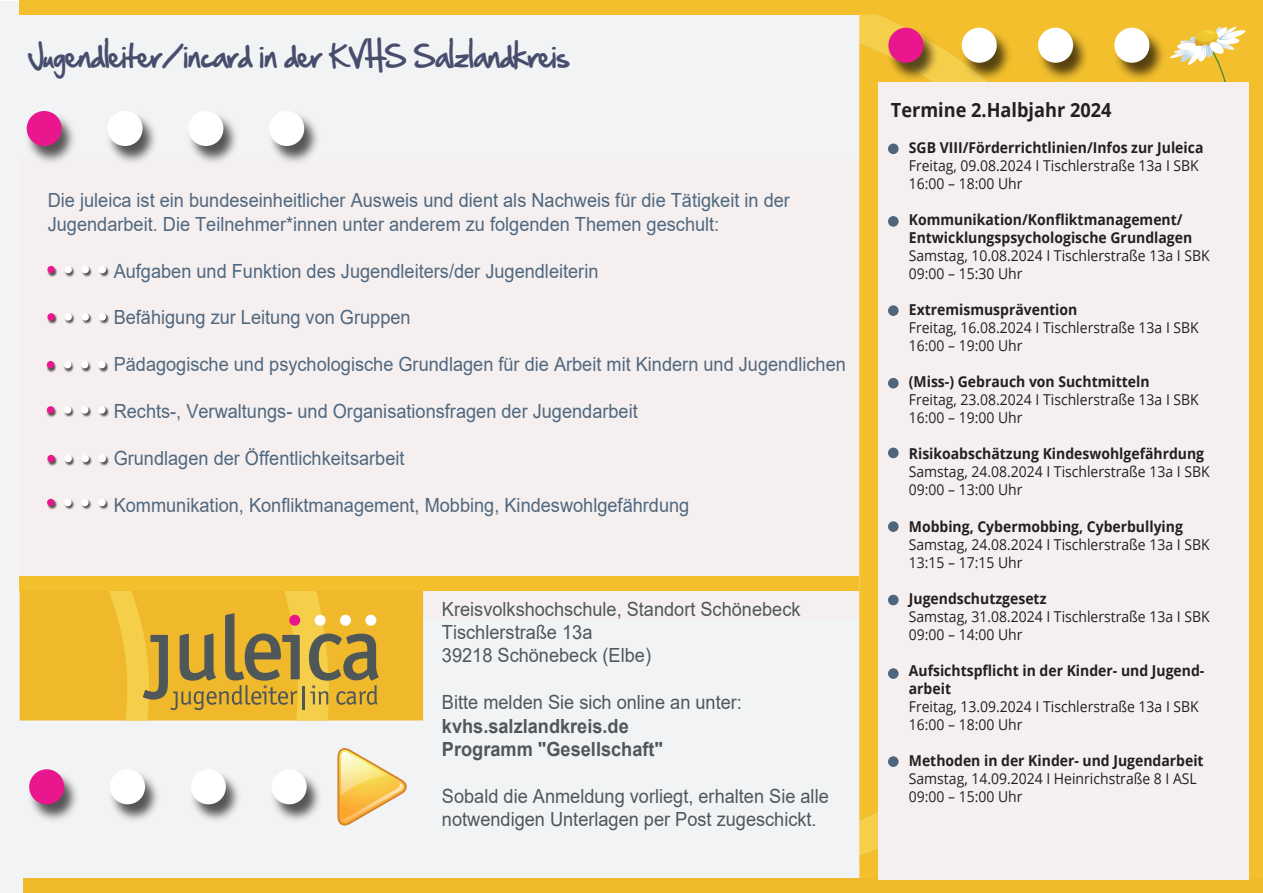
<style>
.page{position:relative;width:1263px;height:893px;background:#fff}
.page>*{position:absolute;margin:0;border:0;box-sizing:border-box;transform-origin:0 0}
.t1{font:27px "Hand Of Sean";color:#474d6c;scale:.93 1}
.t2{font:19.5px/23.4px "Arial";color:#4f677f;scale:.93 1}
.t3{font:19.5px/23.4px "Arial";color:#505759;scale:.93 1}
.t4{font:700 19.5px/23.4px "Arial";color:#505759;scale:.93 1}
.t5{font:700 19.5px "Open Sans";color:#231f20;scale:.93 1}
.t6{font:15px/18px "Open Sans";color:#231f20;scale:.93 1}
.t7{font:700 15px/18px "Open Sans";color:#231f20;scale:.93 1}
</style>
<div class="page">
<div style="left:0;top:1px;width:1263px;height:892px;background:#f2f3f4"></div>
<div style="left:20px;top:159px;width:839px;height:459px;background:#f5f0ef"></div>
<div style="left:20px;top:576px;width:839px;height:14px;background:#f3bf2d"></div>
<div style="left:20px;top:0;width:1243px;height:14px;background:#f3bf2d"></div>
<div style="left:23px;top:879px;width:1240px;height:14px;background:#f0b92c"></div>
<svg style="left:337px;top:748px;width:70px;height:77px"></svg>
<div style="left:20px;top:590px;width:403px;height:130px;background:#f0b92c"></div>
<svg style="left:108px;top:591px;width:271px;height:130px"></svg>
<img style="left:47px;top:265px;width:62px;height:12px">
<div style="left:47px;top:266px;width:8px;height:7px;background:#ea168d;border-radius:50%"></div>
<div style="left:64px;top:266px;width:8px;height:7px;background:#fff;border-radius:50%"></div>
<div style="left:82px;top:266px;width:7px;height:7px;background:#fff;border-radius:50%"></div>
<div style="left:99px;top:266px;width:7px;height:7px;background:#fff;border-radius:50%"></div>
<img style="left:47px;top:313px;width:62px;height:11px">
<div style="left:47px;top:313px;width:8px;height:8px;background:#ea168d;border-radius:50%"></div>
<div style="left:64px;top:313px;width:8px;height:8px;background:#fff;border-radius:50%"></div>
<div style="left:82px;top:313px;width:7px;height:8px;background:#fff;border-radius:50%"></div>
<div style="left:99px;top:313px;width:7px;height:8px;background:#fff;border-radius:50%"></div>
<img style="left:47px;top:454px;width:62px;height:12px">
<div style="left:47px;top:455px;width:8px;height:7px;background:#ea168d;border-radius:50%"></div>
<div style="left:64px;top:455px;width:8px;height:7px;background:#fff;border-radius:50%"></div>
<div style="left:82px;top:455px;width:7px;height:7px;background:#fff;border-radius:50%"></div>
<div style="left:99px;top:455px;width:7px;height:7px;background:#fff;border-radius:50%"></div>
<img style="left:47px;top:498px;width:62px;height:12px">
<div style="left:47px;top:499px;width:7px;height:7px;background:#ea168d;border-radius:50%"></div>
<div style="left:64px;top:499px;width:8px;height:7px;background:#fff;border-radius:50%"></div>
<div style="left:81px;top:499px;width:8px;height:7px;background:#fff;border-radius:50%"></div>
<div style="left:98px;top:499px;width:8px;height:7px;background:#fff;border-radius:50%"></div>
<img style="left:26px;top:111px;width:292px;height:51px">
<div style="left:27px;top:111px;width:35px;height:35px;background:#ea168d;border-radius:50%"></div>
<div style="left:108px;top:111px;width:35px;height:35px;background:#fff;border-radius:50%"></div>
<div style="left:188px;top:111px;width:35px;height:35px;background:#fff;border-radius:50%"></div>
<div style="left:269px;top:111px;width:35px;height:35px;background:#fff;border-radius:50%"></div>
<div style="left:859px;top:14px;width:404px;height:865px;background:#f3bf2d"></div>
<svg style="left:859px;top:14px;width:294px;height:841px;background:#f3c031"></svg>
<svg style="left:1169px;top:27px;width:77px;height:55px"></svg>
<img style="left:883px;top:25px;width:286px;height:57px">
<div style="left:888px;top:28px;width:35px;height:35px;background:#ea168d;border-radius:50%"></div>
<div style="left:962px;top:28px;width:35px;height:35px;background:#fff;border-radius:50%"></div>
<div style="left:1038px;top:28px;width:35px;height:35px;background:#fff;border-radius:50%"></div>
<div style="left:1114px;top:28px;width:35px;height:35px;background:#fff;border-radius:50%"></div>
<img style="left:29px;top:772px;width:291px;height:49px">
<div style="left:29px;top:769px;width:35px;height:35px;background:#ea168d;border-radius:50%"></div>
<div style="left:110px;top:769px;width:35px;height:35px;background:#fff;border-radius:50%"></div>
<div style="left:191px;top:769px;width:35px;height:35px;background:#fff;border-radius:50%"></div>
<div style="left:272px;top:769px;width:35px;height:35px;background:#fff;border-radius:50%"></div>
<img style="left:46px;top:406px;width:63px;height:11px">
<div style="left:47px;top:406px;width:7px;height:8px;background:#ea168d;border-radius:50%"></div>
<div style="left:64px;top:406px;width:7px;height:8px;background:#fff;border-radius:50%"></div>
<div style="left:81px;top:406px;width:7px;height:8px;background:#fff;border-radius:50%"></div>
<div style="left:98px;top:406px;width:7px;height:8px;background:#fff;border-radius:50%"></div>
<img style="left:46px;top:361px;width:63px;height:12px">
<div style="left:47px;top:361px;width:7px;height:7px;background:#ea168d;border-radius:50%"></div>
<div style="left:64px;top:361px;width:7px;height:7px;background:#fff;border-radius:50%"></div>
<div style="left:81px;top:361px;width:7px;height:7px;background:#fff;border-radius:50%"></div>
<div style="left:98px;top:361px;width:7px;height:7px;background:#fff;border-radius:50%"></div>
<div style="left:878px;top:82px;width:370px;height:797px;background:#f5f0ef"></div>
<div style="left:888px;top:144px;width:10px;height:10px;background:#4d657d;border-radius:50%"></div>
<div style="left:888px;top:216px;width:10px;height:11px;background:#4d657d;border-radius:50%"></div>
<div style="left:888px;top:305px;width:10px;height:11px;background:#4d657d;border-radius:50%"></div>
<div style="left:888px;top:378px;width:10px;height:10px;background:#4d657d;border-radius:50%"></div>
<div style="left:888px;top:448px;width:10px;height:10px;background:#4d657d;border-radius:50%"></div>
<div style="left:888px;top:521px;width:10px;height:11px;background:#4d657d;border-radius:50%"></div>
<div style="left:888px;top:595px;width:10px;height:10px;background:#4d657d;border-radius:50%"></div>
<div style="left:888px;top:668px;width:10px;height:11px;background:#4d657d;border-radius:50%"></div>
<div style="left:888px;top:756px;width:10px;height:11px;background:#4d657d;border-radius:50%"></div>
<h1 class="t1" style="left:28px;top:32px;width:583px">Jugendleiter/incard in der KVHS Salzlandkreis</h1>
<h2 class="t2" style="left:48px;top:189px;width:800px">Die juleica ist ein bundeseinheitlicher Ausweis und dient als Nachweis für die Tätigkeit in der<br>Jugendarbeit. Die Teilnehmer*innen unter anderem zu folgenden Themen geschult:</h2>
<h2 class="t2" style="left:114px;top:259px;width:523px">Aufgaben und Funktion des Jugendleiters/der Jugendleiterin</h2>
<h2 class="t2" style="left:114px;top:306px;width:321px">Befähigung zur Leitung von Gruppen</h2>
<h2 class="t2" style="left:114px;top:352px;width:789px">Pädagogische und psychologische Grundlagen für die Arbeit mit Kindern und Jugendlichen</h2>
<h2 class="t2" style="left:114px;top:399px;width:565px">Rechts-, Verwaltungs- und Organisationsfragen der Jugendarbeit</h2>
<h2 class="t2" style="left:114px;top:446px;width:314px">Grundlagen der Öffentlichkeitsarbeit</h2>
<h2 class="t2" style="left:114px;top:493px;width:620px">Kommunikation, Konfliktmanagement, Mobbing, Kindeswohlgefährdung</h2>
<h2 class="t3" style="left:442px;top:597px;width:387px">Kreisvolkshochschule, Standort Schönebeck<br>Tischlerstraße 13a<br>39218 Schönebeck (Elbe)</h2>
<h2 class="t3" style="left:442px;top:690px;width:324px">Bitte melden Sie sich online an unter:</h2>
<h2 class="t4" style="left:442px;top:714px;width:239px">kvhs.salzlandkreis.de<br>Programm "Gesellschaft"</h2>
<h2 class="t3" style="left:442px;top:784px;width:417px">Sobald die Anmeldung vorliegt, erhalten Sie alle notwendigen Unterlagen per Post zugeschickt.</h2>
<h2 class="t5" style="left:891px;top:97px;width:239px">Termine 2.Halbjahr 2024</h2>
<p class="t7" style="left:909px;top:139px;width:318px">SGB VIII/Förderrichtlinien/Infos zur Juleica</p>
<p class="t6" style="left:909px;top:157px;width:313px">Freitag, 09.08.2024 I Tischlerstraße 13a I SBK<br>16:00 – 18:00 Uhr</p>
<p class="t7" style="left:909px;top:211px;width:306px">Kommunikation/Konfliktmanagement/<br>Entwicklungspsychologische Grundlagen</p>
<p class="t6" style="left:909px;top:247px;width:325px">Samstag, 10.08.2024 I Tischlerstraße 13a I SBK<br>09:00 – 15:30 Uhr</p>
<p class="t7" style="left:909px;top:301px;width:183px">Extremismusprävention</p>
<p class="t6" style="left:909px;top:319px;width:313px">Freitag, 16.08.2024 I Tischlerstraße 13a I SBK<br>16:00 – 19:00 Uhr</p>
<p class="t7" style="left:909px;top:373px;width:260px">(Miss-) Gebrauch von Suchtmitteln</p>
<p class="t6" style="left:909px;top:391px;width:313px">Freitag, 23.08.2024 I Tischlerstraße 13a I SBK<br>16:00 – 19:00 Uhr</p>
<p class="t7" style="left:909px;top:445px;width:319px">Risikoabschätzung Kindeswohlgefährdung</p>
<p class="t6" style="left:909px;top:463px;width:325px">Samstag, 24.08.2024 I Tischlerstraße 13a I SBK<br>09:00 – 13:00 Uhr</p>
<p class="t7" style="left:909px;top:517px;width:296px">Mobbing, Cybermobbing, Cyberbullying</p>
<p class="t6" style="left:909px;top:535px;width:325px">Samstag, 24.08.2024 I Tischlerstraße 13a I SBK<br>13:15 – 17:15 Uhr</p>
<p class="t7" style="left:909px;top:589px;width:149px">Jugendschutzgesetz</p>
<p class="t6" style="left:909px;top:607px;width:325px">Samstag, 31.08.2024 I Tischlerstraße 13a I SBK<br>09:00 – 14:00 Uhr</p>
<p class="t7" style="left:909px;top:661px;width:319px">Aufsichtspflicht in der Kinder- und Jugend&shy;arbeit</p>
<p class="t6" style="left:909px;top:697px;width:313px">Freitag, 13.09.2024 I Tischlerstraße 13a I SBK<br>16:00 – 18:00 Uhr</p>
<p class="t7" style="left:909px;top:751px;width:318px">Methoden in der Kinder- und Jugendarbeit</p>
<p class="t6" style="left:909px;top:769px;width:311px">Samstag, 14.09.2024 I Heinrichstraße 8 I ASL<br>09:00 – 15:00 Uhr</p>
</div>
